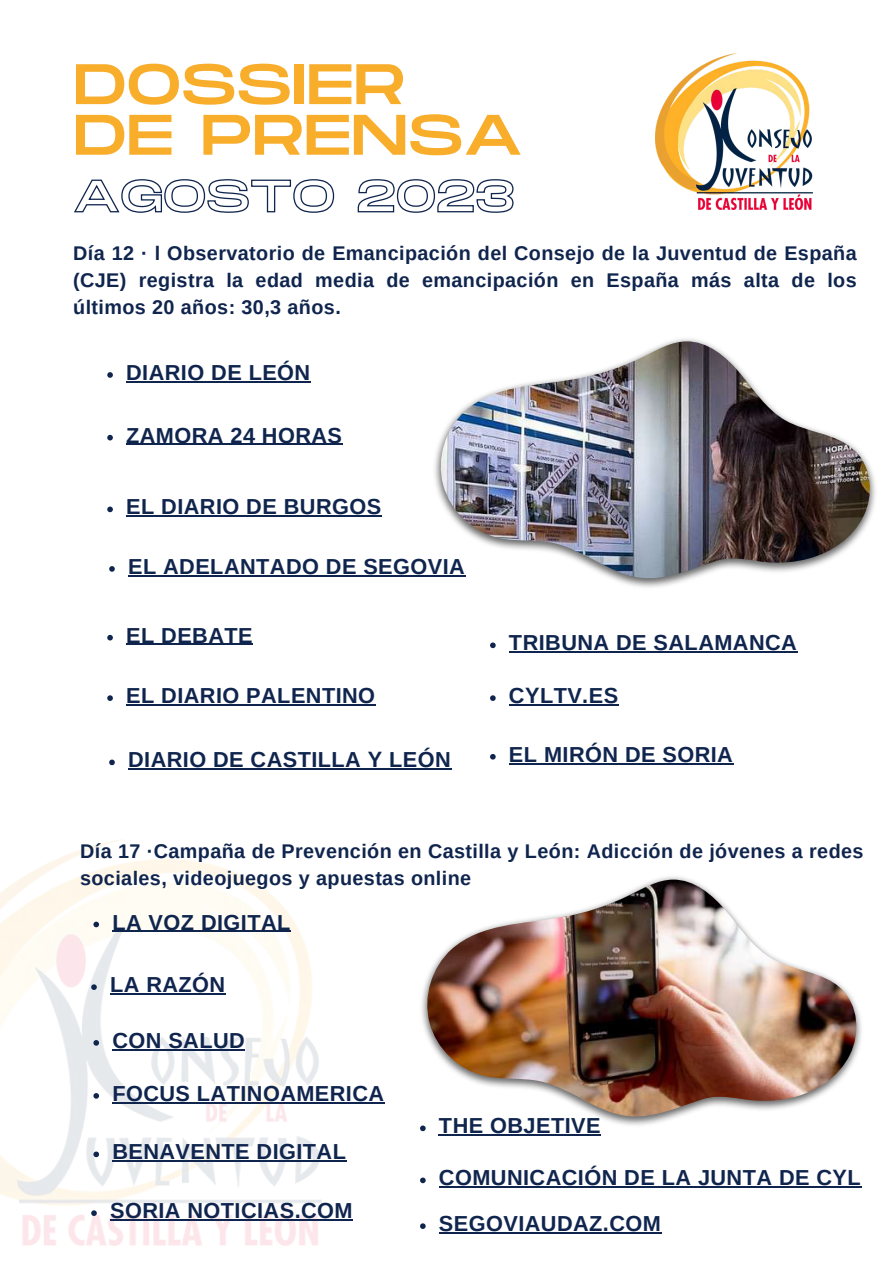
<style>
.page{position:relative;width:893px;height:1264px;background:#fff}
.page>*{position:absolute;margin:0;border:0;box-sizing:border-box;transform-origin:0 0}
.t1{font:57px/50.6px "Monument Extended";color:#f8ad2b}
.t2{font:700 21.75px "Arimo";letter-spacing:.02em;color:#10254e}
.t3{font:700 19.8px/27px "Arimo";letter-spacing:.02em;color:#10254e;text-align:justify}
</style>
<div class="page">
<img style="left:655px;top:54px;width:157px;height:155px">
<img style="left:432px;top:338px;width:444px;height:250px">
<img style="left:441px;top:341px;width:428px;height:239px">
<img style="left:0;top:840px;width:321px;height:405px">
<img style="left:421px;top:876px;width:441px;height:251px">
<img style="left:427px;top:879px;width:429px;height:239px">
<svg style="left:74px;top:179px;width:440px;height:34px"></svg>
<svg style="left:107px;top:635px;width:6px;height:5px"></svg>
<hr style="left:126px;top:644px;width:127px;height:1px;background:#10254e">
<svg style="left:93px;top:921px;width:6px;height:6px"></svg>
<hr style="left:112px;top:930px;width:179px;height:1px;background:#10254e">
<svg style="left:91px;top:984px;width:6px;height:5px"></svg>
<hr style="left:110px;top:993px;width:116px;height:1px;background:#10254e">
<svg style="left:107px;top:372px;width:6px;height:6px"></svg>
<hr style="left:126px;top:381px;width:185px;height:1px;background:#10254e">
<svg style="left:490px;top:754px;width:5px;height:5px"></svg>
<hr style="left:509px;top:763px;width:224px;height:1px;background:#10254e">
<svg style="left:107px;top:435px;width:6px;height:5px"></svg>
<hr style="left:126px;top:444px;width:216px;height:1px;background:#10254e">
<svg style="left:107px;top:506px;width:6px;height:6px"></svg>
<hr style="left:126px;top:515px;width:255px;height:1px;background:#10254e">
<svg style="left:109px;top:566px;width:6px;height:5px"></svg>
<hr style="left:128px;top:575px;width:337px;height:1px;background:#10254e">
<svg style="left:490px;top:642px;width:5px;height:6px"></svg>
<hr style="left:509px;top:651px;width:288px;height:1px;background:#10254e">
<svg style="left:490px;top:695px;width:5px;height:6px"></svg>
<hr style="left:509px;top:704px;width:109px;height:1px;background:#10254e">
<svg style="left:107px;top:695px;width:6px;height:6px"></svg>
<hr style="left:126px;top:704px;width:249px;height:1px;background:#10254e">
<svg style="left:109px;top:759px;width:6px;height:6px"></svg>
<hr style="left:128px;top:768px;width:323px;height:1px;background:#10254e">
<svg style="left:93px;top:1040px;width:6px;height:5px"></svg>
<hr style="left:112px;top:1049px;width:133px;height:1px;background:#10254e">
<svg style="left:93px;top:1093px;width:6px;height:5px"></svg>
<hr style="left:112px;top:1102px;width:272px;height:1px;background:#10254e">
<svg style="left:93px;top:1151px;width:6px;height:6px"></svg>
<hr style="left:112px;top:1160px;width:234px;height:1px;background:#10254e">
<svg style="left:420px;top:1177px;width:5px;height:6px"></svg>
<hr style="left:439px;top:1186px;width:422px;height:1px;background:#10254e">
<svg style="left:420px;top:1125px;width:5px;height:6px"></svg>
<hr style="left:439px;top:1134px;width:162px;height:1px;background:#10254e">
<svg style="left:91px;top:1210px;width:6px;height:5px"></svg>
<hr style="left:110px;top:1219px;width:243px;height:1px;background:#10254e">
<svg style="left:420px;top:1223px;width:5px;height:5px"></svg>
<hr style="left:439px;top:1232px;width:222px;height:1px;background:#10254e">
<h1 class="t1" style="left:73px;top:62px;width:451px">DOSSIER<br>DE PRENSA</h1>
<p class="t3" style="left:73px;top:240px;width:785px">Día 12 · l Observatorio de Emancipación del Consejo de la Juventud de España (CJE) registra la edad media de emancipación en España más alta de los últimos 20 años: 30,3 años.</p>
<p class="t2" style="left:126px;top:360px;width:186px">DIARIO DE LEÓN</p>
<p class="t2" style="left:126px;top:423px;width:217px">ZAMORA 24 HORAS</p>
<p class="t2" style="left:126px;top:495px;width:256px">EL DIARIO DE BURGOS</p>
<p class="t2" style="left:128px;top:554px;width:338px">EL ADELANTADO DE SEGOVIA</p>
<p class="t2" style="left:126px;top:623px;width:128px">EL DEBATE</p>
<p class="t2" style="left:509px;top:630px;width:289px">TRIBUNA DE SALAMANCA</p>
<p class="t2" style="left:126px;top:683px;width:250px">EL DIARIO PALENTINO</p>
<p class="t2" style="left:509px;top:683px;width:111px">CYLTV.ES</p>
<p class="t2" style="left:128px;top:747px;width:324px">DIARIO DE CASTILLA Y LEÓN</p>
<p class="t2" style="left:509px;top:742px;width:225px">EL MIRÓN DE SORIA</p>
<p class="t3" style="left:80px;top:837px;width:785px">Día 17 ·Campaña de Prevención en Castilla y León: Adicción de jóvenes a redes sociales, videojuegos y apuestas online</p>
<p class="t2" style="left:112px;top:909px;width:179px">LA VOZ DIGITAL</p>
<p class="t2" style="left:110px;top:972px;width:117px">LA RAZÓN</p>
<p class="t2" style="left:112px;top:1028px;width:134px">CON SALUD</p>
<p class="t2" style="left:112px;top:1081px;width:273px">FOCUS LATINOAMERICA</p>
<p class="t2" style="left:112px;top:1139px;width:235px">BENAVENTE DIGITAL</p>
<p class="t2" style="left:110px;top:1198px;width:244px">SORIA NOTICIAS.COM</p>
<p class="t2" style="left:439px;top:1113px;width:163px">THE OBJETIVE</p>
<p class="t2" style="left:439px;top:1165px;width:423px">COMUNICACIÓN DE LA JUNTA DE CYL</p>
<p class="t2" style="left:439px;top:1211px;width:223px">SEGOVIAUDAZ.COM</p>
</div>
